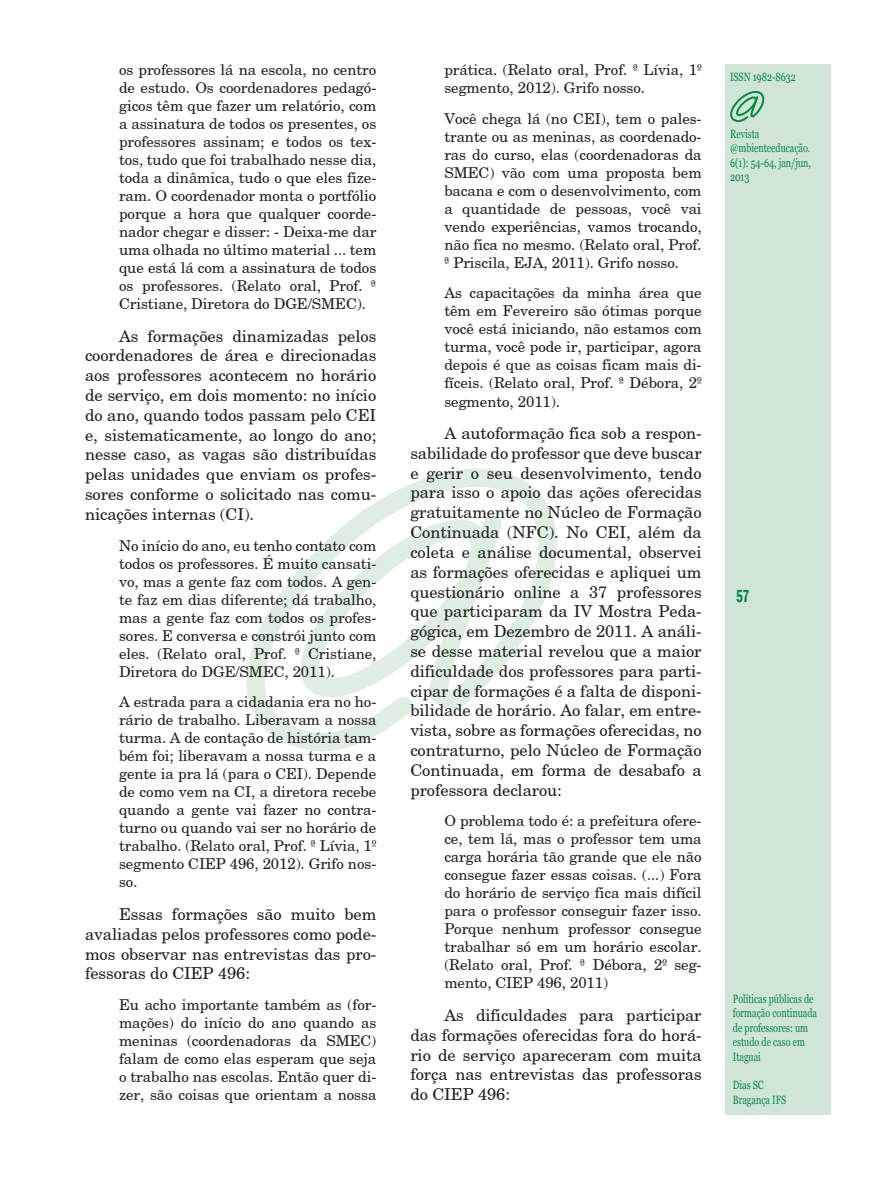
<style>
.page{position:relative;width:893px;height:1191px;background:#fff}
.page>*{position:absolute;margin:0;border:0;box-sizing:border-box;transform-origin:0 0}
.t1{font:600 condensed 18px "Franklin Gothic";color:#008b43;scale:.75 1}
.texto_miolo_01{font:16.5px/19.8px "New Century Schoolbook";letter-spacing:-.005em;color:#231f20;text-align:justify}
.recuo_de_texto_miolo{font:15px/18px "New Century Schoolbook";letter-spacing:-.005em;color:#231f20;text-align:justify}
.t2{font:12px/14.4px "Georgia";color:#008b43;scale:.75 1}
</style>
<div class="page">
<div style="left:725px;top:64px;width:105px;height:1050px;background:#d1e5d7"></div>
<svg style="left:246px;top:468px;width:311px;height:284px"></svg>
<svg style="left:730px;top:91px;width:35px;height:31px"></svg>
<p class="recuo_de_texto_miolo" style="left:119px;top:60px;width:259px">os professores lá na escola, no centro de estudo. Os coordenadores pedagó&shy;gicos têm que fazer um relatório, com a assinatura de todos os presentes, os professores assinam; e todos os tex&shy;tos, tudo que foi trabalhado nesse dia, toda a dinâmica, tudo o que eles fize&shy;ram. O coordenador monta o portfólio porque a hora que qualquer coorde&shy;nador chegar e disser: - Deixa-me dar uma olhada no último material ... tem que está lá com a assinatura de todos os professores. (Relato oral, Prof. ª Cristiane, Diretora do DGE/SMEC).</p>
<p class="texto_miolo_01" style="left:85px;top:325px;width:293px;text-indent:34px">As formações dinamizadas pelos coordenadores de área e direcionadas aos professores acontecem no horário de serviço, em dois momento: no início do ano, quando todos passam pelo CEI e, sistematicamente, ao longo do ano; nesse caso, as vagas são distribuídas pelas unidades que enviam os profes&shy;sores conforme o solicitado nas comu&shy;nicações internas (CI).</p>
<p class="recuo_de_texto_miolo" style="left:119px;top:536px;width:259px">No início do ano, eu tenho contato com todos os professores. É muito cansati&shy;vo, mas a gente faz com todos. A gen&shy;te faz em dias diferente; dá trabalho, mas a gente faz com todos os profes&shy;sores. E conversa e constrói junto com eles. (Relato oral, Prof. ª Cristiane, Diretora do DGE/SMEC, 2011).</p>
<p class="recuo_de_texto_miolo" style="left:119px;top:692px;width:259px">A estrada para a cidadania era no ho&shy;rário de trabalho. Liberavam a nossa turma. A de contação de história tam&shy;bém foi; liberavam a nossa turma e a gente ia pra lá (para o CEI). Depende de como vem na CI, a diretora recebe quando a gente vai fazer no contra&shy;turno ou quando vai ser no horário de trabalho. (Relato oral, Prof. ª Lívia, 1º segmento CIEP 496, 2012). Grifo nos&shy;so.</p>
<p class="texto_miolo_01" style="left:85px;top:903px;width:293px;text-indent:34px">Essas formações são muito bem avaliadas pelos professores como pode&shy;mos observar nas entrevistas das pro&shy;fessoras do CIEP 496:</p>
<p class="recuo_de_texto_miolo" style="left:119px;top:995px;width:259px">Eu acho importante também as (for&shy;mações) do início do ano quando as meninas (coordenadoras da SMEC) falam de como elas esperam que seja o trabalho nas escolas. Então quer di&shy;zer, são coisas que orientam a nossa</p>
<p class="recuo_de_texto_miolo" style="left:444px;top:60px;width:259px">prática. (Relato oral, Prof. ª Lívia, 1º segmento, 2012). Grifo nosso.</p>
<p class="recuo_de_texto_miolo" style="left:444px;top:109px;width:259px">Você chega lá (no CEI), tem o pales&shy;trante ou as meninas, as coordenado&shy;ras do curso, elas (coordenadoras da SMEC) vão com uma proposta bem bacana e com o desenvolvimento, com a quantidade de pessoas, você vai vendo experiências, vamos trocando, não fica no mesmo. (Relato oral, Prof. ª Priscila, EJA, 2011). Grifo nosso.</p>
<p class="recuo_de_texto_miolo" style="left:444px;top:284px;width:259px">As capacitações da minha área que têm em Fevereiro são ótimas porque você está iniciando, não estamos com turma, você pode ir, participar, agora depois é que as coisas ficam mais di&shy;fíceis. (Relato oral, Prof. ª Débora, 2º segmento, 2011).</p>
<p class="texto_miolo_01" style="left:410px;top:423px;width:293px;text-indent:34px">A autoformação fica sob a respon&shy;sabilidade do professor que deve buscar e gerir o seu desenvolvimento, tendo para isso o apoio das ações oferecidas gratuitamente no Núcleo de Formação Continuada (NFC). No CEI, além da coleta e análise documental, observei as formações oferecidas e apliquei um questionário online a 37 professores que participaram da IV Mostra Peda&shy;gógica, em Dezembro de 2011. A análi&shy;se desse material revelou que a maior dificuldade dos professores para parti&shy;cipar de formações é a falta de disponi&shy;bilidade de horário. Ao falar, em entre&shy;vista, sobre as formações oferecidas, no contraturno, pelo Núcleo de Formação Continuada, em forma de desabafo a professora declarou:</p>
<p class="recuo_de_texto_miolo" style="left:444px;top:811px;width:259px">O problema todo é: a prefeitura ofere&shy;ce, tem lá, mas o professor tem uma carga horária tão grande que ele não consegue fazer essas coisas. (...) Fora do horário de serviço fica mais difícil para o professor conseguir fazer isso.<br>Porque nenhum professor consegue trabalhar só em um horário escolar. (Relato oral, Prof. ª Débora, 2º seg&shy;mento, CIEP 496, 2011)</p>
<p class="texto_miolo_01" style="left:410px;top:1004px;width:293px;text-indent:34px">As dificuldades para participar das formações oferecidas fora do horá&shy;rio de serviço apareceram com muita força nas entrevistas das professoras do CIEP 496:</p>
<p class="t2" style="left:730px;top:69px;width:89px">ISSN 1982-8632</p>
<p class="t2" style="left:730px;top:127px;width:109px">Revista @mbienteeducação.<br>6(1): 54-64, jan/jun,<br>2013</p>
<p class="t1" style="left:736px;top:583px;width:19px">57</p>
<p class="t2" style="left:733px;top:992px;width:114px">Políticas públicas de formação continuada de professores: um estudo de caso em<br>Itaguai</p>
<p class="t2" style="left:733px;top:1078px;width:73px">Dias SC<br>Bragança IFS</p>
</div>
